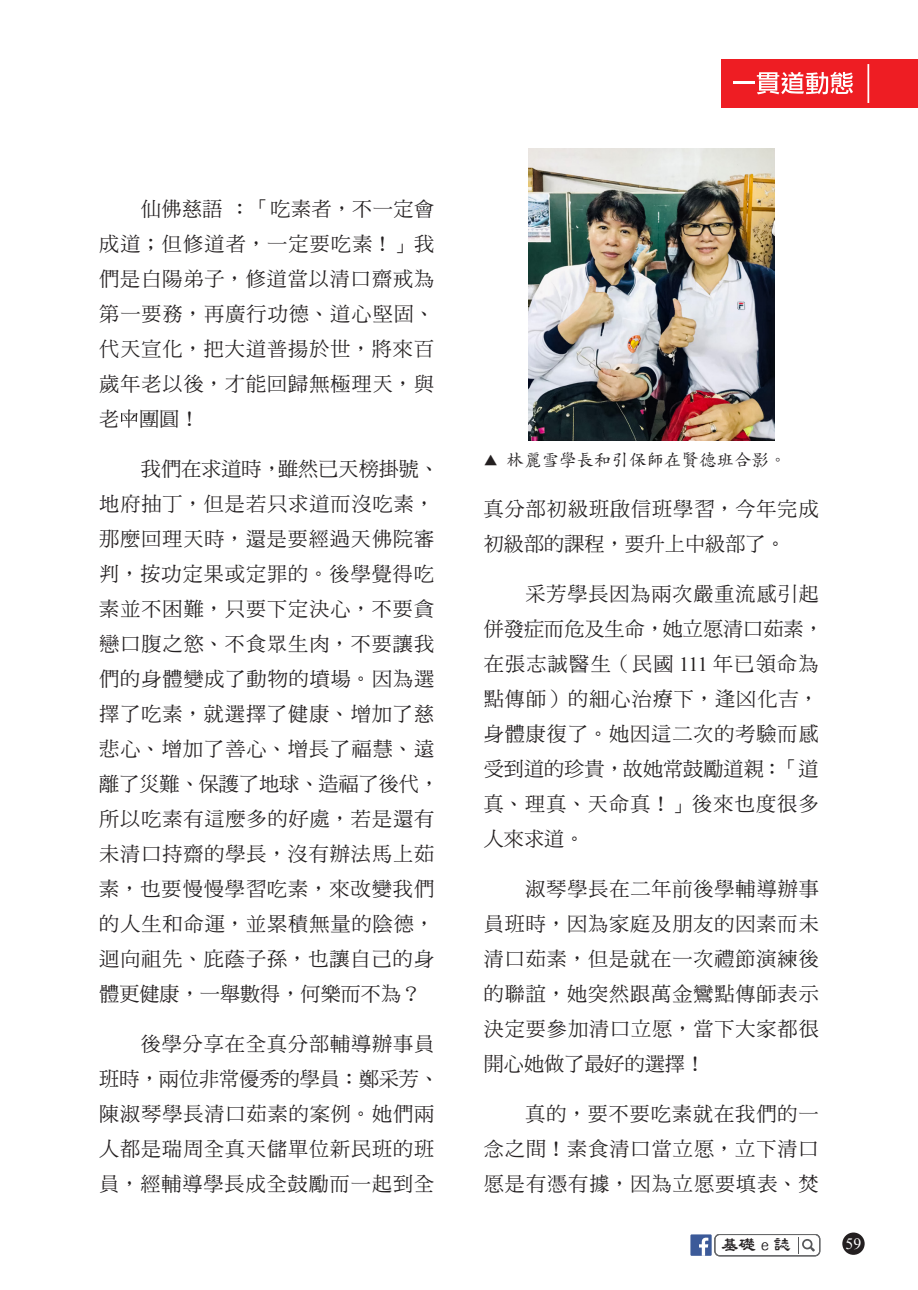
<style>
.page{position:relative;width:918px;height:1290px;background:#fff}
.page>*{position:absolute;margin:0;border:0;box-sizing:border-box;transform-origin:0 0}
._03_內文樣式{font:20.12px/35px "DF Ming Std W5";letter-spacing:.045em;color:#231f20}
.照片說明{font:17.5px "DF Kai Shu Std W5";color:#231f20}
.t1{font:700 17.5px "AR Li Shu B5";color:#231f20}
.t2{font:15.75px "Times New Roman";color:#fff}
.s1{font-size:14px}
.s2{font-family:"Times New Roman"}
</style>
<div class="page">
<div style="left:842px;top:1232px;width:22px;height:23px;background:#231f20;border-radius:50%"></div>
<svg style="left:798px;top:1237px;width:17px;height:16px"></svg>
<div style="left:690px;top:1234px;width:21px;height:22px;background:#3c5a99"></div>
<svg style="left:699px;top:1237px;width:9px;height:19px"></svg>
<div style="left:715px;top:1234px;width:105px;height:22px;border:1px solid #57585a;border-radius:5px"></div>
<div style="left:715px;top:1234px;width:104px;height:21px;border:1px solid #57585a;border-radius:5px"></div>
<div style="left:721px;top:60px;width:197px;height:48px;background:#ee1d23"></div>
<hr style="left:867px;top:64px;width:2px;height:39px;background:#fff">
<hr style="left:733px;top:81px;width:21px;height:2px;background:#fff">
<svg style="left:757px;top:72px;width:96px;height:22px"></svg>
<svg style="left:121px;top:409px;width:17px;height:19px"></svg>
<img style="left:528px;top:149px;width:246px;height:291px">
<p class="_03_內文樣式" style="left:99px;top:191px;width:356px;text-indent:42px">仙佛慈語 ：「吃素者，不一定會成道；但修道者，一定要吃素！」我們是白陽弟子，修道當以清口齋戒為第一要務，再廣行功德、道心堅固、代天宣化，把大道普揚於世，將來百歲年老以後，才能回歸無極理天，與　老 團圓！</p>
<p class="_03_內文樣式" style="left:99px;top:451px;width:341px;text-indent:42px">我們在求道時，雖然已天榜掛號、地府抽丁，但是若只求道而沒吃素，那麼回理天時，還是要經過天佛院審判，按功定果或定罪的。後學覺得吃素並不困難，只要下定決心，不要貪戀口腹之慾、不食眾生肉，不要讓我們的身體變成了動物的墳場。因為選擇了吃素，就選擇了健康、增加了慈悲心、增加了善心、增長了福慧、遠離了災難、保護了地球、造福了後代，所以吃素有這麼多的好處，若是還有未清口持齋的學長，沒有辦法馬上茹素，也要慢慢學習吃素，來改變我們的人生和命運，並累積無量的陰德，迴向祖先、庇蔭子孫，也讓自己的身體更健康，一舉數得，何樂而不為？</p>
<p class="_03_內文樣式" style="left:99px;top:1025px;width:341px;text-indent:42px">後學分享在全真分部輔導辦事員班時，兩位非常優秀的學員：鄭采芳、陳淑琴學長清口茹素的案例。她們兩人都是瑞周全真天儲單位新民班的班員，經輔導學長成全鼓勵而一起到全</p>
<p class="照片說明" style="left:484px;top:451px;width:304px"><span class="s1">▲</span> 林麗雪學長和引保師在賢德班合影。</p>
<p class="_03_內文樣式" style="left:484px;top:491px;width:336px">真分部初級班啟信班學習，今年完成初級部的課程，要升上中級部了。</p>
<p class="_03_內文樣式" style="left:484px;top:576px;width:341px;text-indent:42px">采芳學長因為兩次嚴重流感引起併發症而危及生命，她立愿清口茹素，在張志誠醫生（民國 <span class="s2">111</span> 年已領命為點傳師）的細心治療下，逢凶化吉，身體康復了。她因這二次的考驗而感受到道的珍貴，故她常鼓勵道親：「道真、理真、天命真！」後來也度很多人來求道。</p>
<p class="_03_內文樣式" style="left:484px;top:871px;width:336px;text-align:justify;text-indent:42px">淑琴學長在二年前後學輔導辦事員班時，因為家庭及朋友的因素而未清口茹素，但是就在一次禮節演練後的聯誼，她突然跟萬金鸞點傳師表示決定要參加清口立愿，當下大家都很開心她做了最好的選擇！</p>
<p class="_03_內文樣式" style="left:484px;top:1095px;width:336px;text-align:justify;text-indent:42px">真的，要不要吃素就在我們的一念之間！素食清口當立愿，立下清口愿是有憑有據，因為立愿要填表、焚</p>
<p class="t1" style="left:721px;top:1236px;width:71px">基礎e誌</p>
<p class="t2" style="left:845px;top:1232px;width:17px">59</p>
</div>
